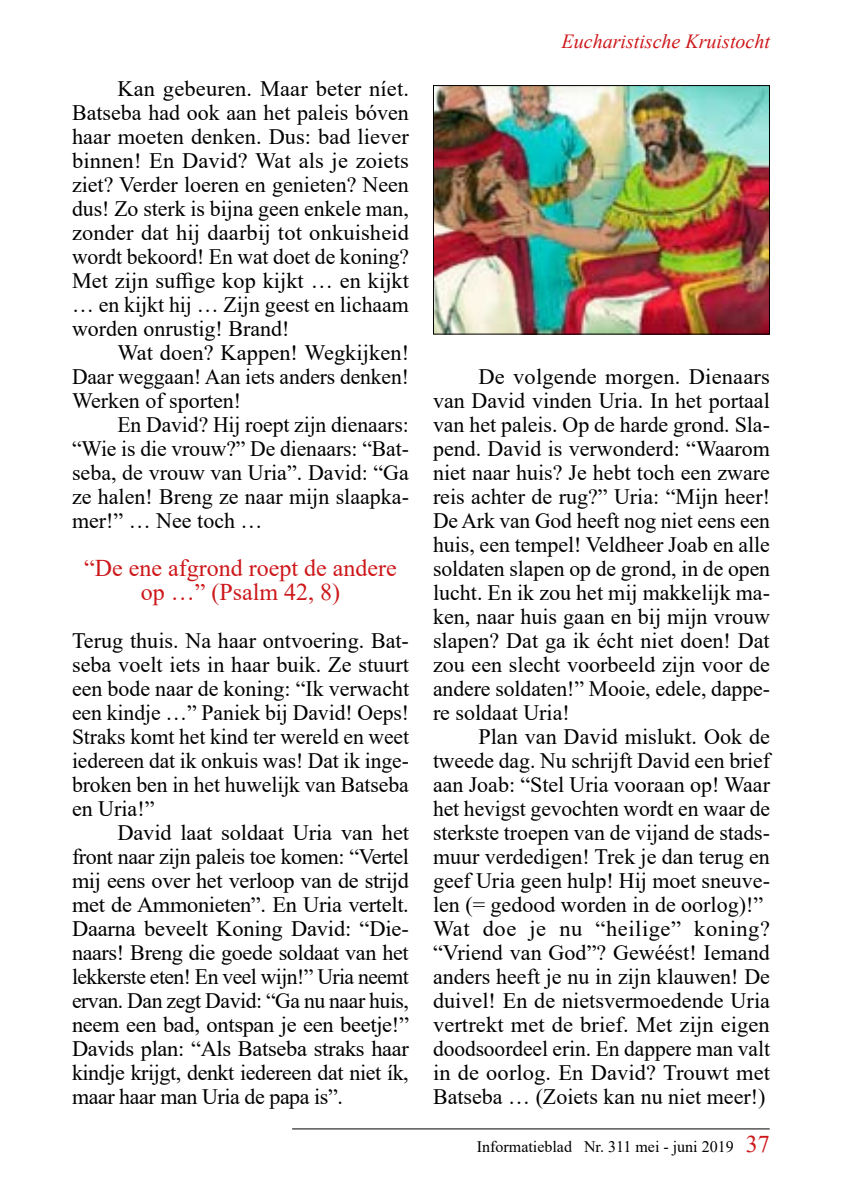
<style>
.page{position:relative;width:842px;height:1191px;background:#fff}
.page>*{position:absolute;margin:0;border:0;box-sizing:border-box;transform-origin:0 0}
.t1{font:24px/24px "Times New Roman";color:#cd171a;text-align:center}
.t2{font:22px/24px "Times New Roman";color:#000;text-align:justify}
.t3{font:italic 20px "Times New Roman";color:#cd171a}
.t4{font:16px "Times New Roman";color:#000}
.s1{font-size:24px;color:#cd171a}
</style>
<div class="page">
<hr style="left:292px;top:1128px;width:478px;height:1px;background:#000">
<img style="left:435px;top:87px;width:333px;height:245px">
<div style="left:433px;top:85px;width:337px;height:249px;border:1px solid #000"></div>
<p class="t2" style="left:72px;top:76px;width:339px;text-indent:45px">Kan gebeuren. Maar beter níet.<br>Batseba had ook aan het paleis bóven haar moeten denken. Dus: bad liever binnen! En David? Wat als je zoiets ziet? Verder loeren en genieten? Neen dus! Zo sterk is bijna geen enkele man, zonder dat hij daarbij tot onkuisheid wordt bekoord! En wat doet de koning?<br>Met zijn suffige kop kijkt … en kijkt … en kijkt hij … Zijn geest en lichaam worden onrustig! Brand!</p>
<p class="t2" style="left:72px;top:340px;width:339px;text-indent:45px">Wat doen? Kappen! Wegkijken!<br>Daar weggaan! Aan iets anders denken!<br>Werken of sporten!</p>
<p class="t2" style="left:72px;top:412px;width:338px;text-indent:45px">En David? Hij roept zijn dienaars: “Wie is die vrouw?” De dienaars: “Bat&shy;seba, de vrouw van Uria”. David: “Ga ze halen! Breng ze naar mijn slaapka&shy;mer!” … Nee toch …</p>
<p class="t1" style="left:84px;top:555px;width:314px">“De ene afgrond roept de andere op …” (Psalm 42, 8)</p>
<p class="t2" style="left:72px;top:628px;width:339px">Terug thuis. Na haar ontvoering. Bat&shy;seba voelt iets in haar buik. Ze stuurt een bode naar de koning: “Ik verwacht een kindje …” Paniek bij David! Oeps!<br>Straks komt het kind ter wereld en weet iedereen dat ik onkuis was! Dat ik inge&shy;broken ben in het huwelijk van Batseba en Uria!”</p>
<p class="t2" style="left:72px;top:820px;width:339px;text-indent:45px">David laat soldaat Uria van het front naar zijn paleis toe komen: “Vertel mij eens over het verloop van de strijd met de Ammonieten”. En Uria vertelt.<br>Daarna beveelt Koning David: “Die&shy;naars! Breng die goede soldaat van het lekkerste eten! En veel wijn!” Uria neemt ervan. Dan zegt David: “Ga nu naar huis, neem een bad, ontspan je een beetje!” Davids plan: “Als Batseba straks haar kindje krijgt, denkt iedereen dat niet ík, maar haar man Uria de papa is”.</p>
<p class="t3" style="left:562px;top:27px;width:210px">Eucharistische Kruistocht</p>
<p class="t2" style="left:433px;top:364px;width:339px;text-indent:45px">De volgende morgen. Dienaars van David vinden Uria. In het portaal van het paleis. Op de harde grond. Sla&shy;pend. David is verwonderd: “Waarom niet naar huis? Je hebt toch een zware reis achter de rug?” Uria: “Mijn heer!<br>De Ark van God heeft nog niet eens een huis, een tempel! Veldheer Joab en alle soldaten slapen op de grond, in de open lucht. En ik zou het mij makkelijk ma&shy;ken, naar huis gaan en bij mijn vrouw slapen? Dat ga ik écht niet doen! Dat zou een slecht voorbeeld zijn voor de andere soldaten!” Mooie, edele, dappe&shy;re soldaat Uria!</p>
<p class="t2" style="left:433px;top:724px;width:339px;text-align:left;text-indent:45px">Plan van David mislukt. Ook de tweede dag. Nu schrijft David een brief aan Joab: “Stel Uria vooraan op! Waar het hevigst gevochten wordt en waar de sterkste troepen van de vijand de stads&shy;muur verdedigen! Trek je dan terug en geef Uria geen hulp! Hij moet sneuve&shy;len (= gedood worden in de oorlog)!” Wat doe je nu “heilige” koning? “Vriend van God”? Gewéést! Iemand anders heeft je nu in zijn klauwen! De duivel! En de nietsvermoedende Uria vertrekt met de brief. Met zijn eigen doodsoordeel erin. En dappere man valt in de oorlog. En David? Trouwt met Batseba … (Zoiets kan nu niet meer!)</p>
<p class="t4" style="left:477px;top:1134px;width:294px">Informatieblad Nr. 311 mei - juni 2019 <span class="s1">37</span></p>
</div>
